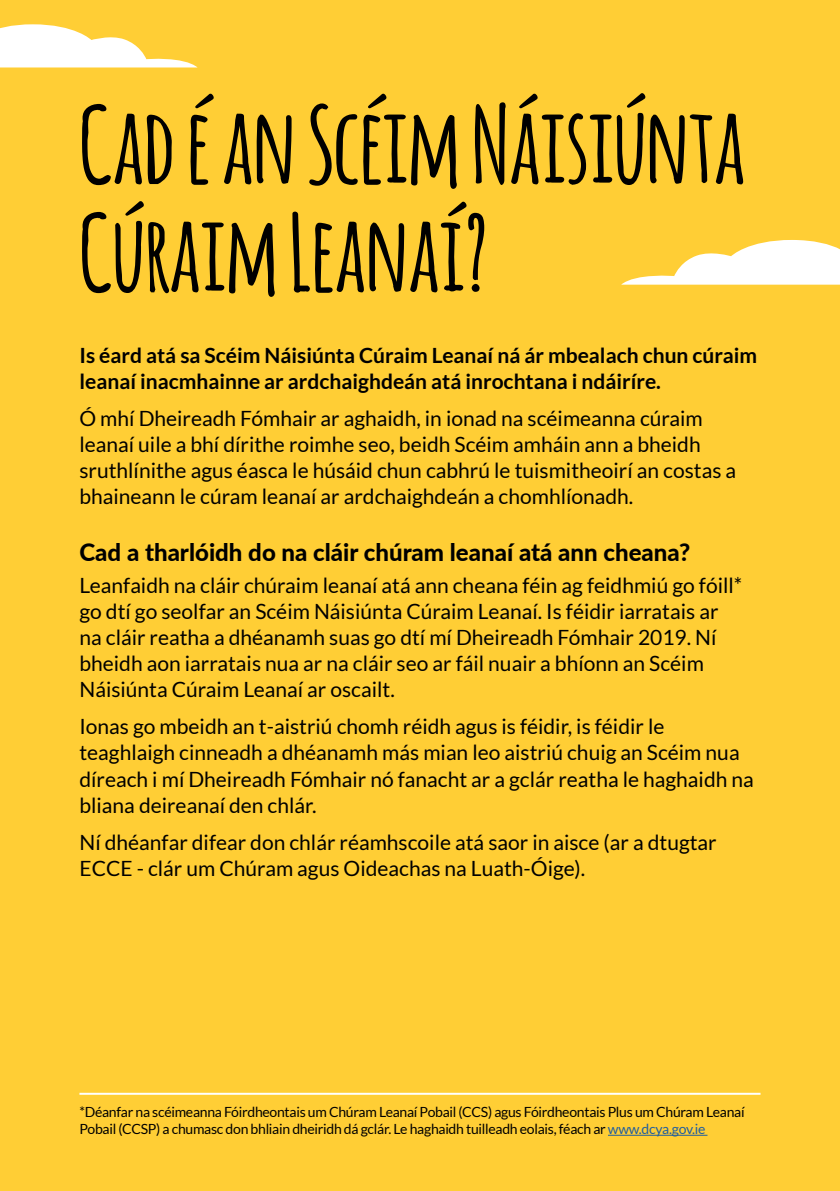
<style>
.page{position:relative;width:840px;height:1191px;background:#fff}
.page>*{position:absolute;margin:0;border:0;box-sizing:border-box;transform-origin:0 0}
.t1{font:700 104px/108px "Amatic";color:#000}
.t2{font:800 24px "Lato";color:#000}
.t3{font:21px/26px "Lato";color:#000}
.t4{font:700 21px/26px "Lato";color:#000}
.t5{font:14px/16.8px "Lato";letter-spacing:-.02em;color:#000}
.s1{color:#215e9e}
</style>
<div class="page">
<div style="left:0;top:0;width:839px;height:1191px;background:#ffce35"></div>
<hr style="left:79px;top:1092px;width:681px;height:2px;background:#fff">
<hr style="left:607px;top:1134px;width:100px;height:1px;background:#215e9e">
<svg style="left:621px;top:240px;width:218px;height:45px"></svg>
<svg style="left:0;top:24px;width:197px;height:43px"></svg>
<h1 class="t1" style="left:79px;top:87px;width:667px">Cad é an Scéim Náisiúnta<br>Cúraim Leanaí?</h1>
<p class="t4" style="left:79px;top:342px;width:679px">Is éard atá sa Scéim Náisiúnta Cúraim Leanaí ná ár mbealach chun cúraim leanaí inacmhainne ar ardchaighdeán atá inrochtana i ndáiríre.</p>
<p class="t3" style="left:79px;top:405px;width:658px">Ó mhí Dheireadh Fómhair ar aghaidh, in ionad na scéimeanna cúraim leanaí uile a bhí dírithe roimhe seo, beidh Scéim amháin ann a bheidh sruthlínithe agus éasca le húsáid chun cabhrú le tuismitheoirí an costas a bhaineann le cúram leanaí ar ardchaighdeán a chomhlíonadh.</p>
<p class="t2" style="left:79px;top:535px;width:612px">Cad a tharlóidh do na cláir chúram leanaí atá ann cheana?</p>
<p class="t3" style="left:79px;top:572px;width:664px">Leanfaidh na cláir chúraim leanaí atá ann cheana féin ag feidhmiú go fóill* go dtí go seolfar an Scéim Náisiúnta Cúraim Leanaí. Is féidir iarratais ar na cláir reatha a dhéanamh suas go dtí mí Dheireadh Fómhair 2019. Ní bheidh aon iarratais nua ar na cláir seo ar fáil nuair a bhíonn an Scéim Náisiúnta Cúraim Leanaí ar oscailt.</p>
<p class="t3" style="left:79px;top:713px;width:675px">Ionas go mbeidh an t-aistriú chomh réidh agus is féidir, is féidir le teaghlaigh cinneadh a dhéanamh más mian leo aistriú chuig an Scéim nua díreach i mí Dheireadh Fómhair nó fanacht ar a gclár reatha le haghaidh na bliana deireanaí den chlár.</p>
<p class="t3" style="left:79px;top:829px;width:638px">Ní dhéanfar difear don chlár réamhscoile atá saor in aisce (ar a dtugtar<br>ECCE - clár um Chúram agus Oideachas na Luath-Óige).</p>
<p class="t5" style="left:79px;top:1104px;width:666px">*Déanfar na scéimeanna Fóirdheontais um Chúram Leanaí Pobail (CCS) agus Fóirdheontais Plus um Chúram Leanaí<br>Pobail (CCSP) a chumasc don bhliain dheiridh dá gclár. Le haghaidh tuilleadh eolais, féach ar <span class="s1">www.dcya.gov.ie</span></p>
</div>
